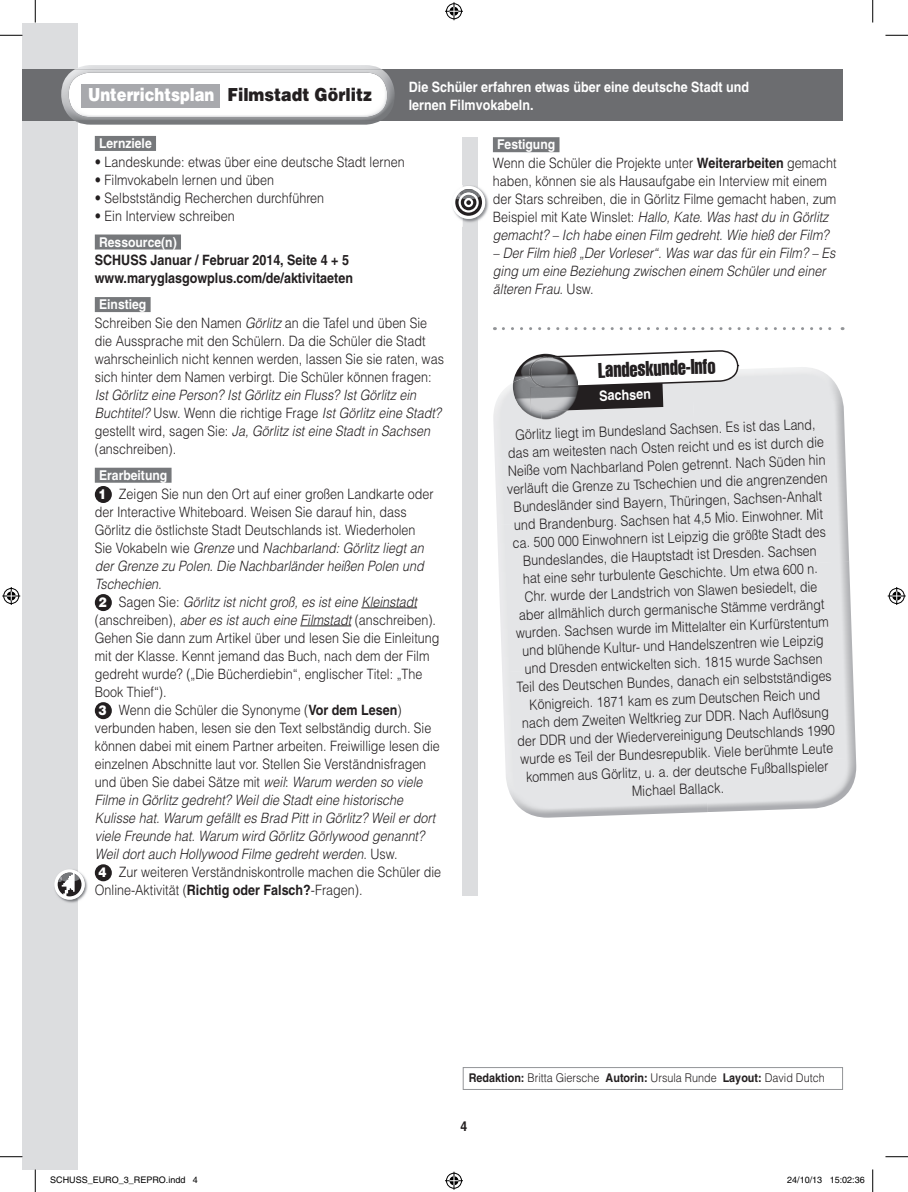
<style>
.page{position:relative;width:908px;height:1192px;background:#fff}
.page>*{position:absolute;margin:0;border:0;box-sizing:border-box;transform-origin:0 0}
.t1{font:extra-condensed 21px "Helvetica LT";color:#231f20;scale:.9 1}
.t2{font:900 18px "Helvetica";color:#231f20;scale:.88 1}
.t3{font:300 14.25px/18px "Helvetica";color:#231f20;scale:.88 1}
.t4{font:italic 300 14.25px/18px "Helvetica";color:#231f20;scale:.88 1}
.t5{font:700 14.25px/18px "Helvetica";color:#fff;scale:.88 1}
.t6{font:700 14.25px/18px "Helvetica";color:#231f20;scale:.88 1}
.t7{font:700 13.5px "Helvetica";color:#fff;scale:.9 1}
.t8{font:700 13.5px "Helvetica";color:#231f20;scale:.9 1}
.t9{font:300 12px "Helvetica";color:#231f20;scale:.9 1}
.t10{font:9px "Helvetica";color:#000}
.s1{color:#fff}
.s2{font-style:italic}
.s3{font-style:normal}
.s4{font-weight:900;font-size:13.5px;color:#fff}
.s5{font-weight:700}
</style>
<div class="page">
<div style="left:23px;top:23px;width:55px;height:1146px;background:#dcdddf"></div>
<div style="left:463px;top:137px;width:15px;height:759px;background:#dcdddf"></div>
<div style="left:463px;top:1066px;width:379px;height:23px;background:#fff;border:1px solid #939598"></div>
<div style="left:95px;top:136px;width:61px;height:15px;background:#76787b"></div>
<div style="left:95px;top:234px;width:86px;height:15px;background:#76787b"></div>
<div style="left:95px;top:297px;width:56px;height:15px;background:#76787b"></div>
<div style="left:95px;top:467px;width:76px;height:15px;background:#76787b"></div>
<hr style="left:361px;top:607px;width:56px;height:1px;background:#231f20">
<hr style="left:300px;top:625px;width:51px;height:1px;background:#231f20">
<div style="left:95px;top:486px;width:17px;height:17px;background:#231f20;border-radius:50%"></div>
<div style="left:95px;top:594px;width:17px;height:17px;background:#231f20;border-radius:50%"></div>
<div style="left:95px;top:702px;width:17px;height:17px;background:#231f20;border-radius:50%"></div>
<div style="left:95px;top:864px;width:17px;height:17px;background:#231f20;border-radius:50%"></div>
<div style="left:493px;top:137px;width:66px;height:15px;background:#76787b"></div>
<svg style="left:503px;top:327px;width:340px;height:3px"></svg>
<div style="left:23px;top:69px;width:819px;height:51px;background:#6c6d70"></div>
<img style="left:78px;top:120px;width:303px;height:5px">
<img style="left:61px;top:69px;width:334px;height:51px">
<div style="left:81px;top:84px;width:139px;height:24px;background:#a8a9ad"></div>
<img style="left:460px;top:185px;width:29px;height:42px">
<img style="left:463px;top:185px;width:15px;height:42px">
<svg style="left:452px;top:186px;width:33px;height:33px"></svg>
<img style="left:54px;top:869px;width:34px;height:34px">
<svg style="left:54px;top:869px;width:31px;height:30px"></svg>
<svg style="left:57px;top:872px;width:24px;height:24px"></svg>
<img style="left:705px;top:757px;width:151px;height:54px">
<img style="left:514px;top:358px;width:15px;height:18px">
<img style="left:513px;top:376px;width:27px;height:43px">
<img style="left:540px;top:411px;width:28px;height:8px">
<svg style="left:529px;top:350px;width:210px;height:61px"></svg>
<img style="left:530px;top:356px;width:48px;height:31px">
<svg style="left:0;top:35px;width:22px;height:1px"></svg>
<svg style="left:885px;top:35px;width:23px;height:1px"></svg>
<svg style="left:0;top:1156px;width:22px;height:1px"></svg>
<svg style="left:885px;top:1156px;width:23px;height:1px"></svg>
<svg style="left:35px;top:0;width:1px;height:22px"></svg>
<svg style="left:35px;top:1169px;width:1px;height:22px"></svg>
<svg style="left:872px;top:0;width:1px;height:22px"></svg>
<svg style="left:872px;top:1169px;width:1px;height:22px"></svg>
<svg style="left:445px;top:2px;width:18px;height:18px"></svg>
<svg style="left:445px;top:1171px;width:18px;height:18px"></svg>
<svg style="left:2px;top:587px;width:18px;height:18px"></svg>
<svg style="left:887px;top:587px;width:18px;height:18px"></svg>
<p class="t2" style="left:88px;top:83px;width:324px"><span class="s1">Unterrichtsplan</span> Filmstadt Görlitz</p>
<p class="t5" style="left:409px;top:78px;width:388px">Die Schüler erfahren etwas über eine deutsche Stadt und lernen Filmvokabeln.</p>
<p class="t7" style="left:99px;top:135px;width:60px">Lernziele</p>
<p class="t3" style="left:95px;top:152px;width:353px">• Landeskunde: etwas über eine deutsche Stadt lernen</p>
<p class="t3" style="left:95px;top:170px;width:205px">• Filmvokabeln lernen und üben</p>
<p class="t3" style="left:95px;top:188px;width:262px">• Selbstständig Recherchen durchführen</p>
<p class="t3" style="left:95px;top:206px;width:160px">• Ein Interview schreiben</p>
<p class="t7" style="left:99px;top:233px;width:88px">Ressource(n)</p>
<p class="t6" style="left:95px;top:251px;width:295px">SCHUSS Januar / Februar 2014, Seite 4 + 5 www.maryglasgowplus.com/de/aktivitaeten</p>
<p class="t7" style="left:99px;top:296px;width:54px">Einstieg</p>
<p class="t3" style="left:95px;top:313px;width:398px">Schreiben Sie den Namen <span class="s2">Görlitz</span> an die Tafel und üben Sie die Aussprache mit den Schülern. Da die Schüler die Stadt wahrscheinlich nicht kennen werden, lassen Sie sie raten, was sich hinter dem Namen verbirgt. Die Schüler können fragen:</p>
<p class="t4" style="left:95px;top:385px;width:395px">Ist Görlitz eine Person? Ist Görlitz ein Fluss? Ist Görlitz ein Buchtitel? <span class="s3">Usw. Wenn die richtige Frage</span> Ist Görlitz eine Stadt? <span class="s3">gestellt wird, sagen Sie:</span> Ja, Görlitz ist eine Stadt in Sachsen <span class="s3">(anschreiben).</span></p>
<p class="t7" style="left:99px;top:466px;width:77px">Erarbeitung</p>
<p class="t3" style="left:95px;top:484px;width:395px"><span class="s4">1</span> Zeigen Sie nun den Ort auf einer großen Landkarte oder der Interactive Whiteboard. Weisen Sie darauf hin, dass Görlitz die östlichste Stadt Deutschlands ist. Wiederholen<br>Sie Vokabeln wie <span class="s2">Grenze</span> und <span class="s2">Nachbarland: Görlitz liegt an der Grenze zu Polen. Die Nachbarländer heißen Polen und Tschechien.<br></span><span class="s4">2</span> Sagen Sie: <span class="s2">Görlitz ist nicht groß, es ist eine Kleinstadt </span>(anschreiben), <span class="s2">aber es ist auch eine Filmstadt</span> (anschreiben).<br>Gehen Sie dann zum Artikel über und lesen Sie die Einleitung mit der Klasse. Kennt jemand das Buch, nach dem der Film gedreht wurde? („Die Bücherdiebin“, englischer Titel: „The Book Thief“).<br><span class="s4">3</span> Wenn die Schüler die Synonyme (<span class="s5">Vor dem Lesen</span>) verbunden haben, lesen sie den Text selbständig durch. Sie können dabei mit einem Partner arbeiten. Freiwillige lesen die einzelnen Abschnitte laut vor. Stellen Sie Verständnisfragen und üben Sie dabei Sätze mit <span class="s2">weil</span>: <span class="s2">Warum werden so viele Filme in Görlitz gedreht? Weil die Stadt eine historische Kulisse hat. Warum gefällt es Brad Pitt in Görlitz? Weil er dort viele Freunde hat. Warum wird Görlitz Görlywood genannt?<br>Weil dort auch Hollywood Filme gedreht werden</span>. Usw.<br><span class="s4">4</span> Zur weiteren Verständniskontrolle machen die Schüler die Online-Aktivität (<span class="s5">Richtig oder Falsch?</span>-Fragen).</p>
<p class="t7" style="left:497px;top:136px;width:66px">Festigung</p>
<p class="t3" style="left:493px;top:153px;width:392px">Wenn die Schüler die Projekte unter <span class="s5">Weiterarbeiten</span> gemacht haben, können sie als Hausaufgabe ein Interview mit einem der Stars schreiben, die in Görlitz Filme gemacht haben, zum Beispiel mit Kate Winslet: <span class="s2">Hallo, Kate. Was hast du in Görlitz gemacht? – Ich habe einen Film gedreht. Wie hieß der Film?</span></p>
<p class="t4" style="left:493px;top:243px;width:391px">– Der Film hieß „Der Vorleser“. Was war das für ein Film? – Es ging um eine Beziehung zwischen einem Schüler und einer älteren Frau. <span class="s3">Usw.</span></p>
<h1 class="t1" style="left:598px;top:357px;width:132px;rotate:-2deg">Landeskunde-Info</h1>
<p class="t5" style="left:599px;top:386px;width:60px;rotate:-2deg">Sachsen</p>
<p class="t3" style="left:504px;top:425px;width:366px;text-align:center;rotate:-2deg">Görlitz liegt im Bundesland Sachsen. Es ist das Land, das am weitesten nach Osten reicht und es ist durch die Neiße vom Nachbarland Polen getrennt. Nach Süden hin verläuft die Grenze zu Tschechien und die angrenzenden Bundesländer sind Bayern, Thüringen, Sachsen-Anhalt und Brandenburg. Sachsen hat 4,5 Mio. Einwohner. Mit ca. 500 000 Einwohnern ist Leipzig die größte Stadt des Bundeslandes, die Hauptstadt ist Dresden. Sachsen<br>hat eine sehr turbulente Geschichte. Um etwa 600 n.<br>Chr. wurde der Landstrich von Slawen besiedelt, die aber allmählich durch germanische Stämme verdrängt wurden. Sachsen wurde im Mittelalter ein Kurfürstentum und blühende Kultur- und Handelszentren wie Leipzig und Dresden entwickelten sich. 1815 wurde Sachsen<br>Teil des Deutschen Bundes, danach ein selbstständiges Königreich. 1871 kam es zum Deutschen Reich und nach dem Zweiten Weltkrieg zur DDR. Nach Aufl ösung der DDR und der Wiedervereinigung Deutschlands 1990 wurde es Teil der Bundesrepublik. Viele berühmte Leute kommen aus Görlitz, u. a. der deutsche Fußballspieler Michael Ballack.</p>
<p class="t9" style="left:468px;top:1070px;width:397px"><span class="s5">Redaktion:</span> Britta Giersche <span class="s5">Autorin:</span> Ursula Runde <span class="s5">Layout:</span> David Dutch</p>
<p class="t8" style="left:460px;top:1117px;width:9px">4</p>
<p class="t10" style="left:50px;top:1174px;width:149px">SCHUSS_EURO_3_REPRO.indd 4</p>
<p class="t10" style="left:787px;top:1174px;width:79px">24/10/13 15:02:36</p>
</div>
